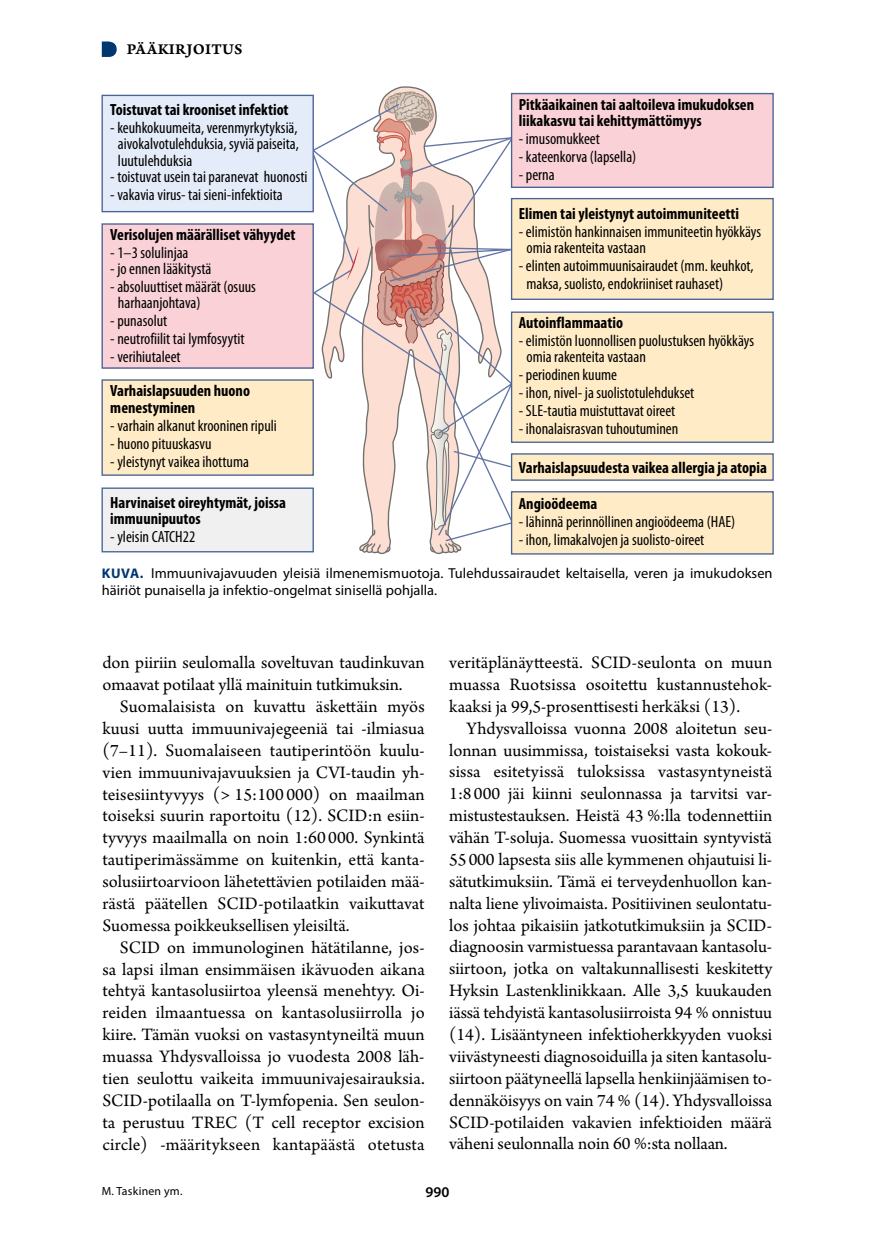
<style>
.page{position:relative;width:874px;height:1241px;background:#fff}
.page>*{position:absolute;margin:0;border:0;box-sizing:border-box;transform-origin:0 0}
.t1{font:18.38px/21.9px "Arno Pro";color:#000;text-align:justify}
.t2{font:condensed 16.28px/16.3px "Myriad Pro";color:#000}
.t3{font:700 condensed 16.28px/16.3px "Myriad Pro";color:#000}
.t4{font:15.75px "Arno Pro Smbd Caption";letter-spacing:.015em;color:#000}
.t5{font:600 14.88px "Myriad Pro";color:#000}
.t6{font:14.35px/17.5px "Myriad Pro";letter-spacing:.005em;color:#000}
.t7{font:11.9px "Myriad Pro";letter-spacing:.02em;color:#000}
.s1{font-weight:700;font-size:14px;color:#003770}
</style>
<div class="page">
<svg style="left:102px;top:41px;width:15px;height:16px"></svg>
<svg style="left:310px;top:92px;width:234px;height:461px"></svg>
<div style="left:511px;top:198px;width:261px;height:101px;background:#ffecc6"></div>
<div style="left:510px;top:198px;width:263px;height:102px;border:1px solid #4a6396"></div>
<div style="left:511px;top:312px;width:261px;height:130px;background:#ffecc6"></div>
<div style="left:510px;top:311px;width:263px;height:132px;border:1px solid #4a6396"></div>
<div style="left:511px;top:454px;width:261px;height:26px;background:#ffecc6"></div>
<div style="left:510px;top:453px;width:263px;height:27px;border:1px solid #4a6396"></div>
<div style="left:511px;top:491px;width:261px;height:63px;background:#ffecc6"></div>
<div style="left:510px;top:491px;width:263px;height:63px;border:1px solid #4a6396"></div>
<div style="left:511px;top:94px;width:261px;height:93px;background:#f9d1d6"></div>
<div style="left:510px;top:93px;width:263px;height:95px;border:1px solid #4a6396"></div>
<div style="left:102px;top:488px;width:211px;height:63px;background:#f0f0f0"></div>
<div style="left:101px;top:487px;width:213px;height:65px;border:1px solid #4a6396"></div>
<div style="left:102px;top:380px;width:211px;height:95px;background:#ffecc6"></div>
<div style="left:101px;top:379px;width:213px;height:96px;border:1px solid #4a6396"></div>
<div style="left:102px;top:224px;width:211px;height:144px;background:#f9d1d6"></div>
<div style="left:101px;top:223px;width:213px;height:145px;border:1px solid #4a6396"></div>
<div style="left:102px;top:95px;width:211px;height:117px;background:#e4ecf9"></div>
<div style="left:101px;top:95px;width:213px;height:117px;border:1px solid #4a6396"></div>
<p class="t4" style="left:127px;top:40px;width:117px">PÄÄKIRJOITUS</p>
<p class="t3" style="left:110px;top:101px;width:180px">Toistuvat tai krooniset infektiot</p>
<p class="t2" style="left:118px;top:119px;width:182px;text-align:justify;text-indent:-8px">- keuhkokuumeita, verenmyrkytyksiä, aivokalvotulehduksia, syviä paiseita, luutulehduksia</p>
<p class="t2" style="left:110px;top:168px;width:199px">- toistuvat usein tai paranevat huonosti</p>
<p class="t2" style="left:110px;top:186px;width:174px">- vakavia virus- tai sieni-infektioita</p>
<p class="t3" style="left:110px;top:226px;width:187px">Verisolujen määrälliset vähyydet</p>
<p class="t2" style="left:110px;top:244px;width:80px">- 1–3 solulinjaa</p>
<p class="t2" style="left:110px;top:260px;width:103px">- jo ennen lääkitystä</p>
<p class="t2" style="left:118px;top:278px;width:139px;text-indent:-8px">- absoluuttiset määrät (osuus harhaanjohtava)</p>
<p class="t2" style="left:110px;top:312px;width:59px">- punasolut</p>
<p class="t2" style="left:110px;top:330px;width:136px">- neutrofiilit tai lymfosyytit</p>
<p class="t2" style="left:110px;top:348px;width:72px">- verihiutaleet</p>
<p class="t3" style="left:110px;top:382px;width:141px">Varhaislapsuuden huono menestyminen</p>
<p class="t2" style="left:110px;top:417px;width:168px">- varhain alkanut krooninen ripuli</p>
<p class="t2" style="left:110px;top:435px;width:103px">- huono pituuskasvu</p>
<p class="t2" style="left:110px;top:453px;width:140px">- yleistynyt vaikea ihottuma</p>
<p class="t3" style="left:110px;top:494px;width:177px">Harvinaiset oireyhtymät, joissa immuunipuutos</p>
<p class="t2" style="left:110px;top:528px;width:86px">- yleisin CATCH22</p>
<p class="t3" style="left:518px;top:96px;width:237px">Pitkäaikainen tai aaltoileva imukudoksen liikakasvu tai kehittymättömyys</p>
<p class="t2" style="left:518px;top:130px;width:83px">- imusomukkeet</p>
<p class="t2" style="left:518px;top:148px;width:119px">- kateenkorva (lapsella)</p>
<p class="t2" style="left:518px;top:166px;width:37px">- perna</p>
<p class="t3" style="left:518px;top:205px;width:222px">Elimen tai yleistynyt autoimmuniteetti</p>
<p class="t2" style="left:526px;top:223px;width:236px;text-indent:-8px">- elimistön hankinnaisen immuniteetin hyökkäys omia rakenteita vastaan</p>
<p class="t2" style="left:526px;top:256px;width:228px;line-height:18px;text-indent:-8px">- elinten autoimmuunisairaudet (mm. keuhkot, maksa, suolisto, endokriiniset rauhaset)</p>
<p class="t3" style="left:518px;top:314px;width:106px">Autoinflammaatio</p>
<p class="t2" style="left:526px;top:332px;width:229px;text-indent:-8px">- elimistön luonnollisen puolustuksen hyökkäys omia rakenteita vastaan</p>
<p class="t2" style="left:518px;top:366px;width:100px">- periodinen kuume</p>
<p class="t2" style="left:518px;top:384px;width:177px">- ihon, nivel- ja suolistotulehdukset</p>
<p class="t2" style="left:518px;top:402px;width:158px">- SLE-tautia muistuttavat oireet</p>
<p class="t2" style="left:518px;top:420px;width:161px">- ihonalaisrasvan tuhoutuminen</p>
<p class="t3" style="left:518px;top:459px;width:249px">Varhaislapsuudesta vaikea allergia ja atopia</p>
<p class="t3" style="left:518px;top:495px;width:80px">Angioödeema</p>
<p class="t2" style="left:518px;top:513px;width:218px">- lähinnä perinnöllinen angioödeema (HAE)</p>
<p class="t2" style="left:518px;top:531px;width:187px">- ihon, limakalvojen ja suolisto-oireet</p>
<p class="t6" style="left:102px;top:564px;width:672px"><span class="s1">KUVA.</span> Immuunivajavuuden yleisiä ilmenemismuotoja. Tulehdussairaudet keltaisella, veren ja imukudoksen häiriöt punaisella ja infektio-ongelmat sinisellä pohjalla.</p>
<p class="t1" style="left:102px;top:652px;width:323px">don piiriin seulomalla soveltuvan taudinkuvan omaavat potilaat yllä mainituin tutkimuksin.</p>
<p class="t1" style="left:102px;top:696px;width:323px;text-indent:17px">Suomalaisista on kuvattu äskettäin myös kuusi uutta immuunivajegeeniä tai -ilmiasua (7–11). Suomalaiseen tautiperintöön kuulu‑ vien immuunivajavuuksien ja CVI-taudin yh‑ teisesiintyvyys (&gt; 15:100 000) on maailman toiseksi suurin raportoitu (12). SCID:n esiin‑ tyvyys maailmalla on noin 1:60 000. Synkintä tautiperimässämme on kuitenkin, että kanta‑ solusiirtoarvioon lähetettävien potilaiden mää‑ rästä päätellen SCID-potilaatkin vaikuttavat Suomessa poikkeuksellisen yleisiltä.</p>
<p class="t1" style="left:102px;top:937px;width:323px;text-indent:17px">SCID on immunologinen hätätilanne, jos‑ sa lapsi ilman ensimmäisen ikävuoden aikana tehtyä kantasolusiirtoa yleensä menehtyy. Oi‑ reiden ilmaantuessa on kantasolusiirrolla jo kiire. Tämän vuoksi on vastasyntyneiltä muun muassa Yhdysvalloissa jo vuodesta 2008 läh‑ tien seulottu vaikeita immuunivajesairauksia.<br>SCID-potilaalla on T-lymfopenia. Sen seulon‑ ta perustuu TREC (T cell receptor excision circle) ‑määritykseen kantapäästä otetusta</p>
<p class="t1" style="left:449px;top:652px;width:324px">veritäplänäytteestä. SCID-seulonta on muun muassa Ruotsissa osoitettu kustannustehok‑ kaaksi ja 99,5-prosenttisesti herkäksi (13).</p>
<p class="t1" style="left:449px;top:718px;width:324px;text-indent:17px">Yhdysvalloissa vuonna 2008 aloitetun seu‑ lonnan uusimmissa, toistaiseksi vasta kokouk&shy;sissa esitetyissä tuloksissa vastasyntyneistä 1:8 000 jäi kiinni seulonnassa ja tarvitsi var‑ mistustestauksen. Heistä 43 %:lla todennettiin vähän T-soluja. Suomessa vuosittain syntyvistä 55000 lapsesta siis alle kymmenen ohjautuisi li‑ sätutkimuksiin. Tämä ei terveydenhuollon kan‑ nalta liene ylivoimaista. Positiivinen seulontatu‑ los johtaa pikaisiin jatkotutkimuksiin ja SCID&shy;diagnoosin varmistuessa parantavaan kantasolu‑ siirtoon, jotka on valtakunnallisesti keskitetty Hyksin Lastenklinikkaan. Alle 3,5 kuukauden iässä tehdyistä kantasolusiirroista 94 % onnistuu (14). Lisääntyneen infektioherkkyyden vuoksi viivästyneesti diagnosoiduilla ja siten kantasolu‑ siirtoon päätyneellä lapsella henkiinjäämisen to‑ dennäköisyys on vain 74 % (14). Yhdysvalloissa SCID-potilaiden vakavien infektioiden määrä väheni seulonnalla noin 60 %:sta nollaan.</p>
<p class="t7" style="left:102px;top:1183px;width:82px">M. Taskinen ym.</p>
<p class="t5" style="left:425px;top:1182px;width:25px">990</p>
</div>
